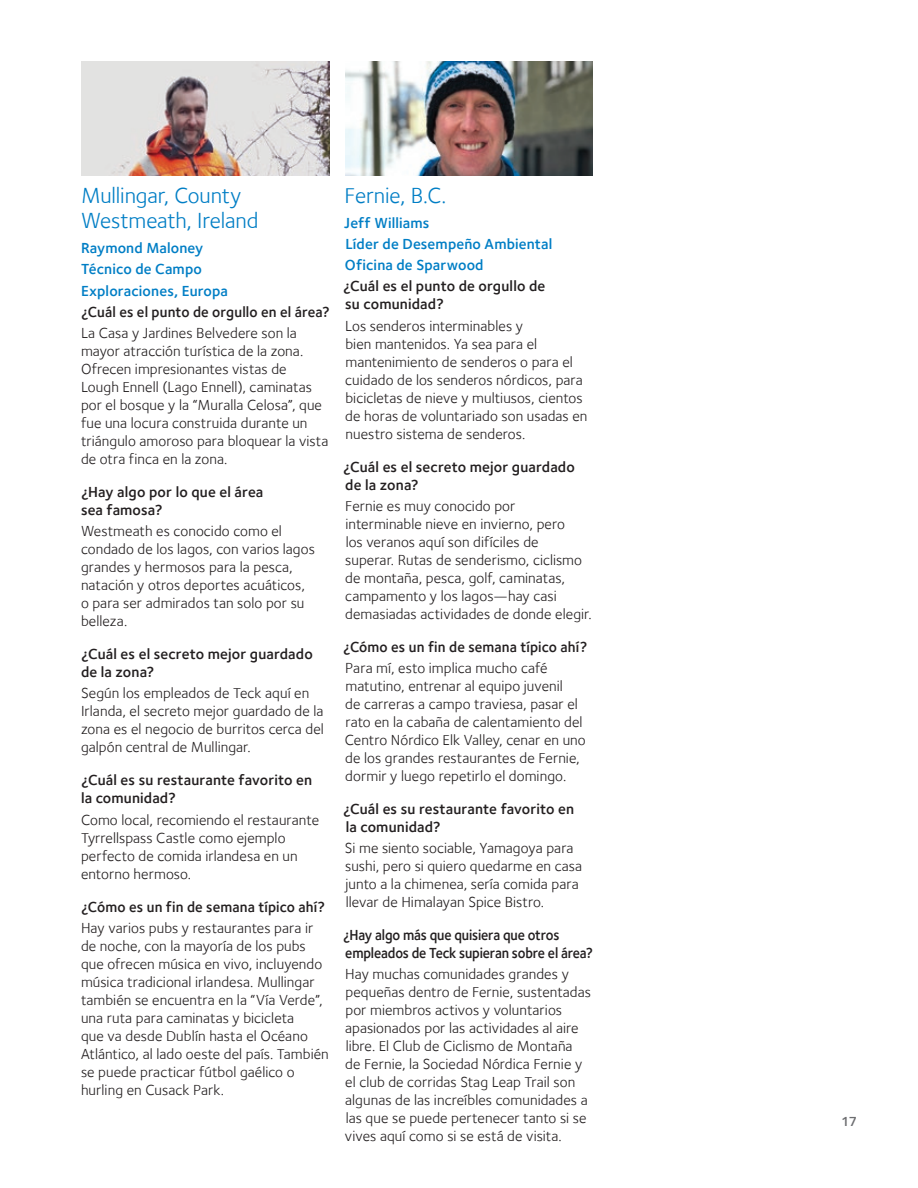
<style>
.page{position:relative;width:918px;height:1188px;background:#fff}
.page>*{position:absolute;margin:0;border:0;box-sizing:border-box;transform-origin:0 0}
.t1{font:22.5px/25.5px "Foundry Sterling";letter-spacing:-.005em;color:#007ec5}
.t2{font:15px/18px "Foundry Sterling";letter-spacing:.005em;color:#231f20}
.t3{font:600 15px/18px "Foundry Sterling";letter-spacing:.005em;color:#231f20}
.t4{font:600 15px/21.3px "Foundry Sterling";letter-spacing:.01em;color:#007ec5}
.t5{font:600 15px/18px "Foundry Sterling";letter-spacing:.005em;color:#231f20;scale:.92 1}
.t6{font:600 13.5px "Foundry Sterling";color:#6c6d70}
</style>
<div class="page">
<img style="left:346px;top:61px;width:247px;height:115px">
<img style="left:81px;top:61px;width:249px;height:115px">
<h1 class="t1" style="left:81px;top:182px;width:179px">Mullingar, County<br>Westmeath, Ireland</h1>
<p class="t4" style="left:81px;top:237px;width:149px">Raymond Maloney<br>Técnico de Campo<br>Exploraciones, Europa</p>
<p class="t3" style="left:81px;top:303px;width:250px">¿Cuál es el punto de orgullo en el área?</p>
<p class="t2" style="left:81px;top:324px;width:249px">La Casa y Jardines Belvedere son la mayor atracción turística de la zona.<br>Ofrecen impresionantes vistas de<br>Lough Ennell (Lago Ennell), caminatas por el bosque y la “Muralla Celosa”, que fue una locura construida durante un triángulo amoroso para bloquear la vista de otra finca en la zona.</p>
<p class="t3" style="left:81px;top:483px;width:184px">¿Hay algo por lo que el área sea famosa?</p>
<p class="t2" style="left:81px;top:522px;width:235px">Westmeath es conocido como el condado de los lagos, con varios lagos grandes y hermosos para la pesca, natación y otros deportes acuáticos, o para ser admirados tan solo por su belleza.</p>
<p class="t3" style="left:81px;top:645px;width:233px">¿Cuál es el secreto mejor guardado de la zona?</p>
<p class="t2" style="left:81px;top:684px;width:244px">Según los empleados de Teck aquí en Irlanda, el secreto mejor guardado de la zona es el negocio de burritos cerca del galpón central de Mullingar.</p>
<p class="t3" style="left:81px;top:771px;width:233px">¿Cuál es su restaurante favorito en la comunidad?</p>
<p class="t2" style="left:81px;top:811px;width:240px">Como local, recomiendo el restaurante<br>Tyrrellspass Castle como ejemplo perfecto de comida irlandesa en un entorno hermoso.</p>
<p class="t3" style="left:81px;top:898px;width:246px">¿Cómo es un fin de semana típico ahí?</p>
<p class="t2" style="left:81px;top:919px;width:249px">Hay varios pubs y restaurantes para ir de noche, con la mayoría de los pubs que ofrecen música en vivo, incluyendo música tradicional irlandesa. Mullingar también se encuentra en la “Vía Verde”, una ruta para caminatas y bicicleta<br>que va desde Dublín hasta el Océano Atlántico, al lado oeste del país. También se puede practicar fútbol gaélico o hurling en Cusack Park.</p>
<h1 class="t1" style="left:345px;top:182px;width:103px">Fernie, B.C.</h1>
<p class="t4" style="left:344px;top:212px;width:209px">Jeff Williams<br>Líder de Desempeño Ambiental<br>Oficina de Sparwood</p>
<p class="t3" style="left:343px;top:277px;width:204px">¿Cuál es el punto de orgullo de su comunidad?</p>
<p class="t2" style="left:345px;top:316px;width:244px">Los senderos interminables y<br>bien mantenidos. Ya sea para el mantenimiento de senderos o para el cuidado de los senderos nórdicos, para bicicletas de nieve y multiusos, cientos de horas de voluntariado son usadas en nuestro sistema de senderos.</p>
<p class="t3" style="left:343px;top:457px;width:233px">¿Cuál es el secreto mejor guardado de la zona?</p>
<p class="t2" style="left:345px;top:497px;width:248px">Fernie es muy conocido por interminable nieve en invierno, pero<br>los veranos aquí son difíciles de<br>superar. Rutas de senderismo, ciclismo de montaña, pesca, golf, caminatas, campamento y los lagos—hay casi demasiadas actividades de donde elegir.</p>
<p class="t3" style="left:343px;top:638px;width:246px">¿Cómo es un fin de semana típico ahí?</p>
<p class="t2" style="left:345px;top:659px;width:242px">Para mí, esto implica mucho café matutino, entrenar al equipo juvenil<br>de carreras a campo traviesa, pasar el rato en la cabaña de calentamiento del Centro Nórdico Elk Valley, cenar en uno de los grandes restaurantes de Fernie, dormir y luego repetirlo el domingo.</p>
<p class="t3" style="left:343px;top:800px;width:233px">¿Cuál es su restaurante favorito en la comunidad?</p>
<p class="t2" style="left:345px;top:839px;width:239px">Si me siento sociable, Yamagoya para sushi, pero si quiero quedarme en casa junto a la chimenea, sería comida para llevar de Himalayan Spice Bistro.</p>
<p class="t5" style="left:343px;top:926px;width:273px">¿Hay algo más que quisiera que otros empleados de Teck supieran sobre el área?</p>
<p class="t2" style="left:345px;top:965px;width:248px">Hay muchas comunidades grandes y pequeñas dentro de Fernie, sustentadas por miembros activos y voluntarios apasionados por las actividades al aire libre. El Club de Ciclismo de Montaña<br>de Fernie, la Sociedad Nórdica Fernie y el club de corridas Stag Leap Trail son algunas de las increíbles comunidades a las que se puede pertenecer tanto si se vives aquí como si se está de visita.</p>
<p class="t6" style="left:841px;top:1113px;width:17px">17</p>
</div>
